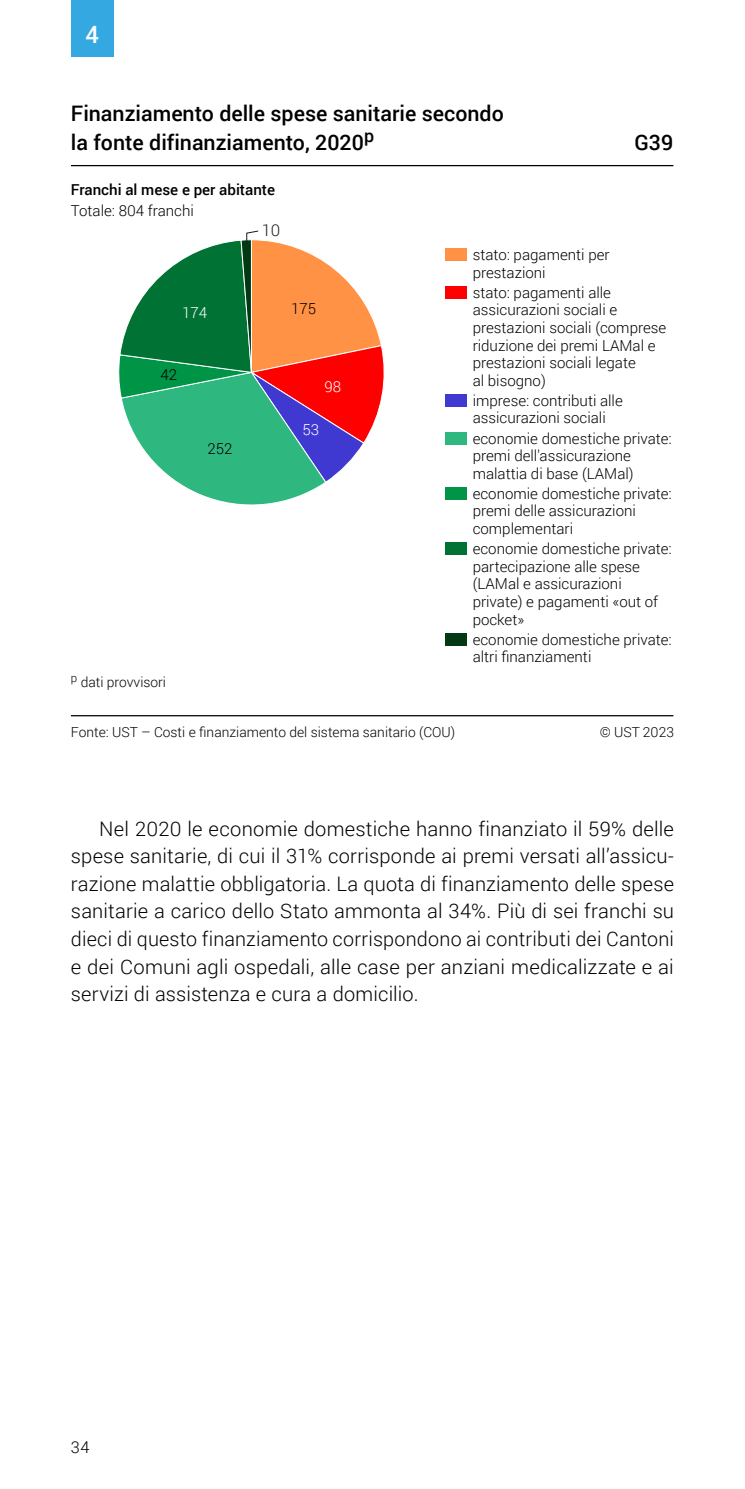
<style>
.page{position:relative;width:745px;height:1489px;background:#fff}
.page>*{position:absolute;margin:0;border:0;box-sizing:border-box;transform-origin:0 0}
.Kapitelnummer{font:500 23.75px "Roboto";color:#fff}
.t1{font:500 21.25px/29.8px "Roboto";color:#000}
.Grundtext_Einzug{font:300 20px/27.5px "Roboto";letter-spacing:.01em;color:#000;text-align:justify}
.t2{font:300 16.25px "Roboto";color:#000}
.t3{font:300 16.25px "Roboto";color:#1a1a19}
.t4{font:300 15px/17.5px "Roboto";color:#000}
.t5{font:500 15px/21.2px "Roboto";color:#000}
.t6{font:300 15px "Roboto";color:#fff}
.t7{font:300 13.75px "Roboto";color:#000}
.s1{font-weight:300}
</style>
<div class="page">
<div style="left:71px;top:0;width:42px;height:57px;background:#34a9e1"></div>
<hr style="left:71px;top:165px;width:602px;height:1px;background:#000">
<div style="left:444px;top:248px;width:22px;height:13px;background:#ff9244"></div>
<div style="left:444px;top:286px;width:22px;height:13px;background:#f00"></div>
<div style="left:444px;top:394px;width:22px;height:13px;background:#3f39d2"></div>
<div style="left:444px;top:432px;width:22px;height:12px;background:#2fb780"></div>
<div style="left:444px;top:487px;width:22px;height:13px;background:#009447"></div>
<div style="left:444px;top:542px;width:22px;height:13px;background:#007334"></div>
<div style="left:444px;top:633px;width:22px;height:12px;background:#003912"></div>
<hr style="left:71px;top:715px;width:602px;height:1px;background:#000">
<svg style="left:119px;top:230px;width:265px;height:275px"></svg>
<h2 class="Kapitelnummer" style="left:85px;top:17px;width:15px">4</h2>
<p class="t1" style="left:71px;top:97px;width:434px">Finanziamento delle spese sanitarie secondo la fonte difinanziamento, 2020<sup>p</sup></p>
<p class="t5" style="left:71px;top:178px;width:205px">Franchi al mese e per abitante<br><span class="s1">Totale: 804 franchi</span></p>
<p class="t3" style="left:262px;top:219px;width:20px">10</p>
<p class="t1" style="left:634px;top:127px;width:40px">G39</p>
<p class="t6" style="left:182px;top:302px;width:27px">174</p>
<p class="t4" style="left:160px;top:365px;width:18px">42</p>
<p class="t4" style="left:207px;top:439px;width:27px">252</p>
<p class="t4" style="left:291px;top:299px;width:27px">175</p>
<p class="t6" style="left:324px;top:376px;width:18px">98</p>
<p class="t6" style="left:302px;top:419px;width:18px">53</p>
<p class="t4" style="left:472px;top:245px;width:138px">stato: pagamenti per prestazioni</p>
<p class="t4" style="left:472px;top:283px;width:195px">stato: pagamenti alle assicurazioni sociali e prestazioni sociali (comprese riduzione dei premi LAMal e prestazioni sociali legate<br>al bisogno)</p>
<p class="t4" style="left:472px;top:391px;width:151px">imprese: contributi alle assicurazioni sociali</p>
<p class="t4" style="left:472px;top:429px;width:200px">economie domestiche private: premi dell'assicurazione malattia di base (LAMal)</p>
<p class="t4" style="left:472px;top:484px;width:200px">economie domestiche private: premi delle assicurazioni complementari</p>
<p class="t4" style="left:472px;top:539px;width:200px">economie domestiche private: partecipazione alle spese (LAMal e assicurazioni private) e pagamenti «out of pocket»</p>
<p class="t4" style="left:472px;top:630px;width:200px">economie domestiche private: altri finanziamenti</p>
<p class="t7" style="left:71px;top:672px;width:97px"><sup>p</sup> dati provvisori</p>
<p class="t7" style="left:71px;top:723px;width:385px">Fonte: UST – Costi e finanziamento del sistema sanitario (COU)</p>
<p class="t7" style="left:599px;top:723px;width:76px">© UST 2023</p>
<p class="Grundtext_Einzug" style="left:71px;top:814px;width:604px;text-indent:28px">Nel 2020 le economie domestiche hanno finanziato il 59% delle spese sanitarie, di cui il 31% corrisponde ai premi versati all’assicu&shy;razione malattie obbligatoria. La quota di finanziamento delle spese sanitarie a carico dello Stato ammonta al 34%. Più di sei franchi su dieci di questo finanziamento corrispondono ai contributi dei Cantoni e dei Comuni agli ospedali, alle case per anziani medicalizzate e ai servizi di assistenza e cura a domicilio.</p>
<p class="t2" style="left:71px;top:1435px;width:20px">34</p>
</div>
